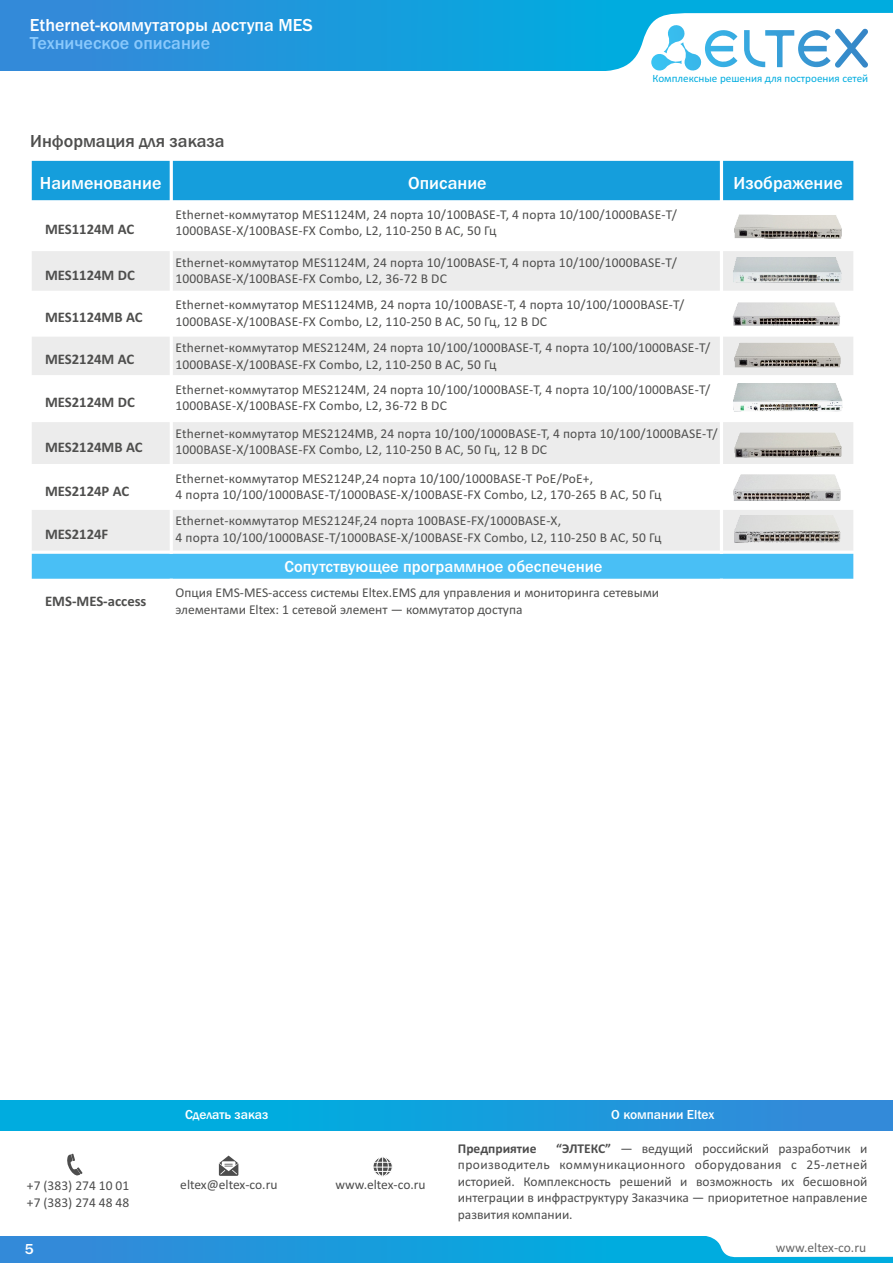
<style>
.page{position:relative;width:893px;height:1263px;background:#fff}
.page>*{position:absolute;margin:0;border:0;box-sizing:border-box;transform-origin:0 0}
.t1{font:500 18px "Franklin Gothic";color:#fff}
.t2{font:500 18px "Franklin Gothic";color:#8ac9fc}
.t3{font:500 18px "Franklin Gothic";color:#4e4e4d}
.t4{font:500 16.5px "Franklin Gothic";color:#fff}
.t5{font:500 15px "Franklin Gothic";color:#fff}
.t6{font:700 14.7px "Calibri";color:#4e4e4d}
.t7{font:13.5px/16.5px "Calibri";letter-spacing:.01em;color:#4e4e4d}
.t8{font:13.5px/16.5px "Calibri";color:#4d4d4d;text-align:justify}
.t9{font:500 13.5px "Franklin Gothic";color:#fff}
.t10{font:13.5px "Calibri";color:#666}
.t11{font:700 13.5px "Calibri";color:#4d4d4d}
.t12{font:11.1px "Calibri";color:#00acdf}
.s1{font-weight:700}
</style>
<div class="page">
<div style="left:0;top:0;width:893px;height:71px;background:linear-gradient(to right,#3489d9,#00b4e0)"></div>
<svg style="left:589px;top:13px;width:304px;height:58px"></svg>
<div style="left:0;top:1236px;width:893px;height:27px;background:linear-gradient(to right,#3489d9,#00b4e0)"></div>
<svg style="left:703px;top:1236px;width:190px;height:21px"></svg>
<div style="left:0;top:1100px;width:893px;height:30px;background:linear-gradient(to right,#00b4e0,#3489d9)"></div>
<svg style="left:219px;top:1155px;width:19px;height:21px"></svg>
<div style="left:373px;top:1156px;width:20px;height:21px;background:#fafafa;border:1px solid #fff;border-radius:50%"></div>
<div style="left:376px;top:1156px;width:13px;height:20px;background:#fefefe;border:1px solid #fff;border-radius:50%"></div>
<svg style="left:373px;top:1157px;width:19px;height:19px"></svg>
<svg style="left:67px;top:1154px;width:16px;height:22px"></svg>
<div style="left:30px;top:159px;width:141px;height:43px;background:#159edc"></div>
<div style="left:171px;top:159px;width:550px;height:43px;background:#159edc"></div>
<div style="left:721px;top:159px;width:134px;height:43px;background:#159edc"></div>
<div style="left:30px;top:250px;width:141px;height:42px;background:#ececec"></div>
<div style="left:171px;top:250px;width:550px;height:42px;background:#ececec"></div>
<div style="left:721px;top:250px;width:134px;height:42px;background:#ececec"></div>
<div style="left:30px;top:335px;width:141px;height:42px;background:#ececec"></div>
<div style="left:171px;top:335px;width:550px;height:42px;background:#ececec"></div>
<div style="left:721px;top:335px;width:134px;height:42px;background:#ececec"></div>
<div style="left:30px;top:421px;width:141px;height:45px;background:#ececec"></div>
<div style="left:171px;top:421px;width:550px;height:45px;background:#ececec"></div>
<div style="left:721px;top:421px;width:134px;height:45px;background:#ececec"></div>
<div style="left:30px;top:508px;width:141px;height:44px;background:#ececec"></div>
<div style="left:171px;top:508px;width:550px;height:44px;background:#ececec"></div>
<div style="left:721px;top:508px;width:134px;height:44px;background:#ececec"></div>
<div style="left:30px;top:552px;width:825px;height:28px;background:#49bff5"></div>
<hr style="left:29px;top:158px;width:3px;height:465px;background:#fff">
<hr style="left:170px;top:158px;width:3px;height:396px;background:#fff">
<hr style="left:720px;top:158px;width:3px;height:396px;background:#fff">
<hr style="left:853px;top:158px;width:3px;height:465px;background:#fff">
<hr style="left:29px;top:579px;width:827px;height:3px;background:#fff">
<hr style="left:29px;top:551px;width:827px;height:3px;background:#fff">
<hr style="left:29px;top:507px;width:827px;height:3px;background:#fff">
<hr style="left:29px;top:464px;width:827px;height:3px;background:#fff">
<hr style="left:29px;top:419px;width:827px;height:3px;background:#fff">
<hr style="left:29px;top:375px;width:827px;height:3px;background:#fff">
<hr style="left:29px;top:333px;width:827px;height:4px;background:#fff">
<hr style="left:29px;top:291px;width:827px;height:3px;background:#fff">
<hr style="left:29px;top:248px;width:827px;height:3px;background:#fff">
<hr style="left:29px;top:200px;width:827px;height:3px;background:#fff">
<hr style="left:29px;top:158px;width:827px;height:3px;background:#fff">
<img style="left:734px;top:214px;width:108px;height:25px">
<img style="left:733px;top:302px;width:108px;height:24px">
<img style="left:734px;top:343px;width:107px;height:25px">
<img style="left:734px;top:432px;width:108px;height:26px">
<img style="left:735px;top:515px;width:106px;height:27px">
<img style="left:733px;top:474px;width:108px;height:27px">
<img style="left:734px;top:258px;width:108px;height:24px">
<img style="left:734px;top:383px;width:108px;height:28px">
<h1 class="t1" style="left:30px;top:19px;width:284px">Ethernet-коммутаторы доступа MES</h1>
<h1 class="t2" style="left:30px;top:36px;width:182px">Техническое описание</h1>
<h1 class="t3" style="left:30px;top:135px;width:196px">Информация для заказа</h1>
<p class="t12" style="left:652px;top:73px;width:217px">Комплексные решения для построения сетей</p>
<h1 class="t1" style="left:40px;top:176px;width:123px">Наименование</h1>
<h1 class="t1" style="left:408px;top:176px;width:80px">Описание</h1>
<h1 class="t1" style="left:734px;top:176px;width:111px">Изображение</h1>
<p class="t6" style="left:45px;top:223px;width:91px">MES1124M AC</p>
<p class="t7" style="left:176px;top:224px;width:322px">1000BASE-X/100BASE-FX Combo, L2, 110-250 В AC, 50 Гц</p>
<p class="t7" style="left:176px;top:207px;width:503px">Ethernet-коммутатор MES1124M, 24 порта 10/100BASE-T, 4 порта 10/100/1000BASE-T/</p>
<p class="t7" style="left:176px;top:255px;width:503px">Ethernet-коммутатор MES1124M, 24 порта 10/100BASE-T, 4 порта 10/100/1000BASE-T/</p>
<p class="t6" style="left:45px;top:268px;width:91px">MES1124M DC</p>
<p class="t7" style="left:176px;top:271px;width:273px">1000BASE-X/100BASE-FX Combo, L2, 36-72 В DC</p>
<p class="t7" style="left:176px;top:298px;width:510px">Ethernet-коммутатор MES1124MB, 24 порта 10/100BASE-T, 4 порта 10/100/1000BASE-T/</p>
<p class="t6" style="left:45px;top:311px;width:99px">MES1124MB AC</p>
<p class="t7" style="left:176px;top:314px;width:373px">1000BASE-X/100BASE-FX Combo, L2, 110-250 В AC, 50 Гц, 12 В DC</p>
<p class="t6" style="left:45px;top:353px;width:91px">MES2124M AC</p>
<p class="t6" style="left:45px;top:396px;width:91px">MES2124M DC</p>
<p class="t6" style="left:45px;top:441px;width:99px">MES2124MB AC</p>
<p class="t6" style="left:45px;top:484px;width:86px">MES2124P AC</p>
<p class="t6" style="left:45px;top:528px;width:65px">MES2124F</p>
<p class="t7" style="left:176px;top:340px;width:536px">Ethernet-коммутатор MES2124M, 24 порта 10/100/1000BASE-T, 4 порта 10/100/1000BASE-T/<br>1000BASE-X/100BASE-FX Combo, L2, 110-250 В AC, 50 Гц</p>
<p class="t7" style="left:176px;top:382px;width:536px">Ethernet-коммутатор MES2124M, 24 порта 10/100/1000BASE-T, 4 порта 10/100/1000BASE-T/<br>1000BASE-X/100BASE-FX Combo, L2, 36-72 В DC</p>
<p class="t7" style="left:176px;top:426px;width:544px">Ethernet-коммутатор MES2124MB, 24 порта 10/100/1000BASE-T, 4 порта 10/100/1000BASE-T/<br>1000BASE-X/100BASE-FX Combo, L2, 110-250 В AC, 50 Гц, 12 В DC</p>
<p class="t7" style="left:176px;top:471px;width:487px">Ethernet-коммутатор MES2124P,24 порта 10/100/1000BASE-T PoE/PoE+,<br>4 порта 10/100/1000BASE-T/1000BASE-X/100BASE-FX Combo, L2, 170-265 В AC, 50 Гц</p>
<p class="t7" style="left:176px;top:514px;width:487px">Ethernet-коммутатор MES2124F,24 порта 100BASE-FX/1000BASE-X,<br>4 порта 10/100/1000BASE-T/1000BASE-X/100BASE-FX Combo, L2, 110-250 В AC, 50 Гц</p>
<p class="t4" style="left:285px;top:560px;width:319px">Сопутствующее программное обеспечение</p>
<p class="t6" style="left:45px;top:595px;width:103px">EMS-MES-access</p>
<p class="t7" style="left:176px;top:586px;width:485px">Опция EMS-MES-access системы Eltex.EMS для управления и мониторинга сетевыми элементами Eltex: 1 сетевой элемент — коммутатор доступа</p>
<p class="t9" style="left:185px;top:1109px;width:85px">Сделать заказ</p>
<p class="t8" style="left:27px;top:1179px;width:104px">+7 (383) 274 10 01 +7 (383) 274 48 48</p>
<p class="t8" style="left:180px;top:1177px;width:99px">eltex@eltex-co.ru</p>
<p class="t8" style="left:335px;top:1177px;width:92px">www.eltex-co.ru</p>
<p class="t9" style="left:611px;top:1110px;width:105px">О компании Eltex</p>
<p class="t8" style="left:458px;top:1141px;width:411px;text-indent:98px"><span class="s1">“ЭЛТЕКС”</span> — ведущий российский разработчик и производитель коммуникационного оборудования с 25-летней историей. Комплексность решений и возможность их бесшовной интеграции в инфраструктуру Заказчика — приоритетное направление развития компании.</p>
<p class="t11" style="left:458px;top:1143px;width:80px">Предприятие</p>
<p class="t5" style="left:25px;top:1243px;width:10px">5</p>
<p class="t10" style="left:776px;top:1242px;width:92px">www.eltex-co.ru</p>
</div>
